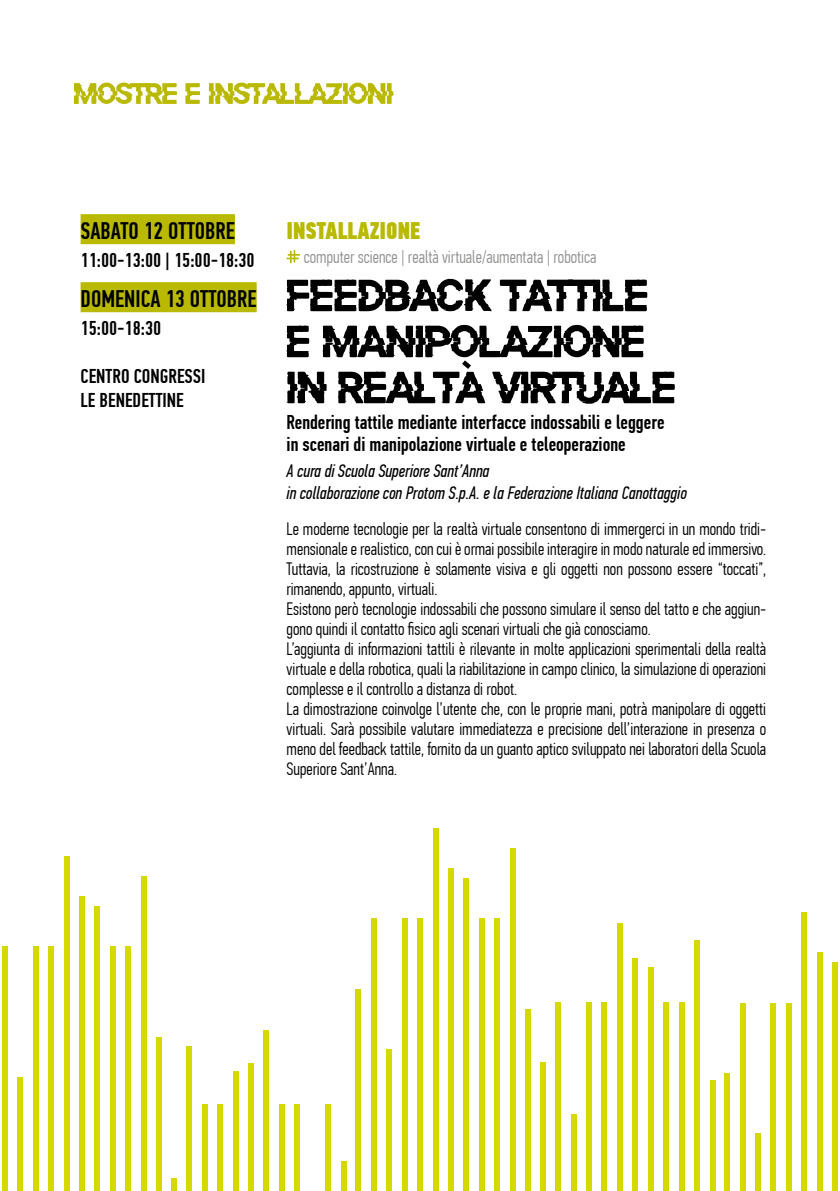
<style>
.page{position:relative;width:840px;height:1191px;background:#fff}
.page>*{position:absolute;margin:0;border:0;box-sizing:border-box;transform-origin:0 0}
.t1{font:500 24px "PF Din Text Comp Pro";color:#000}
.t2{font:24px "PF Din Text Comp Pro X Black";color:#b8b900}
.t3{font:500 20px/24px "PF Din Text Comp Pro";color:#000}
.t4{font:300 18px/20px "PF Din Text Comp Pro";color:#000}
.t5{font:italic 18px/22px "PF Din Text Comp Pro";color:#000}
.t6{font:300 18px "PF Din Text Comp Pro";color:#929291}
</style>
<div class="page">
<div style="left:2px;top:947px;width:6px;height:244px;background:#d6d900"></div>
<div style="left:17px;top:1077px;width:6px;height:114px;background:#d6d900"></div>
<div style="left:33px;top:947px;width:6px;height:244px;background:#d6d900"></div>
<div style="left:48px;top:947px;width:6px;height:244px;background:#d6d900"></div>
<div style="left:64px;top:856px;width:5px;height:335px;background:#d6d900"></div>
<div style="left:79px;top:896px;width:6px;height:295px;background:#d6d900"></div>
<div style="left:94px;top:906px;width:6px;height:285px;background:#d6d900"></div>
<div style="left:110px;top:947px;width:6px;height:244px;background:#d6d900"></div>
<div style="left:125px;top:947px;width:6px;height:244px;background:#d6d900"></div>
<div style="left:141px;top:876px;width:6px;height:315px;background:#d6d900"></div>
<div style="left:156px;top:1037px;width:6px;height:154px;background:#d6d900"></div>
<div style="left:340px;top:1161px;width:6px;height:30px;background:#d6d900"></div>
<div style="left:325px;top:1104px;width:6px;height:87px;background:#d6d900"></div>
<div style="left:294px;top:1104px;width:6px;height:87px;background:#d6d900"></div>
<div style="left:279px;top:1104px;width:5px;height:87px;background:#d6d900"></div>
<div style="left:263px;top:1030px;width:6px;height:161px;background:#d6d900"></div>
<div style="left:248px;top:1063px;width:6px;height:128px;background:#d6d900"></div>
<div style="left:232px;top:1071px;width:6px;height:120px;background:#d6d900"></div>
<div style="left:217px;top:1104px;width:6px;height:87px;background:#d6d900"></div>
<div style="left:201px;top:1104px;width:6px;height:87px;background:#d6d900"></div>
<div style="left:186px;top:1046px;width:6px;height:145px;background:#d6d900"></div>
<div style="left:171px;top:1178px;width:5px;height:13px;background:#d6d900"></div>
<div style="left:355px;top:989px;width:6px;height:202px;background:#d6d900"></div>
<div style="left:370px;top:919px;width:6px;height:272px;background:#d6d900"></div>
<div style="left:386px;top:1049px;width:6px;height:142px;background:#d6d900"></div>
<div style="left:401px;top:919px;width:6px;height:272px;background:#d6d900"></div>
<div style="left:417px;top:919px;width:6px;height:272px;background:#d6d900"></div>
<div style="left:432px;top:828px;width:6px;height:363px;background:#d6d900"></div>
<div style="left:448px;top:868px;width:5px;height:323px;background:#d6d900"></div>
<div style="left:463px;top:878px;width:6px;height:313px;background:#d6d900"></div>
<div style="left:478px;top:919px;width:6px;height:272px;background:#d6d900"></div>
<div style="left:494px;top:919px;width:6px;height:272px;background:#d6d900"></div>
<div style="left:509px;top:848px;width:6px;height:343px;background:#d6d900"></div>
<div style="left:525px;top:1009px;width:6px;height:182px;background:#d6d900"></div>
<div style="left:539px;top:1062px;width:6px;height:129px;background:#d6d900"></div>
<div style="left:555px;top:1002px;width:5px;height:189px;background:#d6d900"></div>
<div style="left:570px;top:1114px;width:6px;height:77px;background:#d6d900"></div>
<div style="left:585px;top:1002px;width:6px;height:189px;background:#d6d900"></div>
<div style="left:601px;top:1002px;width:6px;height:189px;background:#d6d900"></div>
<div style="left:616px;top:923px;width:6px;height:268px;background:#d6d900"></div>
<div style="left:632px;top:958px;width:6px;height:233px;background:#d6d900"></div>
<div style="left:647px;top:967px;width:6px;height:224px;background:#d6d900"></div>
<div style="left:663px;top:1002px;width:5px;height:189px;background:#d6d900"></div>
<div style="left:678px;top:1002px;width:6px;height:189px;background:#d6d900"></div>
<div style="left:693px;top:941px;width:6px;height:250px;background:#d6d900"></div>
<div style="left:709px;top:1080px;width:6px;height:111px;background:#d6d900"></div>
<div style="left:723px;top:1073px;width:6px;height:118px;background:#d6d900"></div>
<div style="left:739px;top:1003px;width:6px;height:188px;background:#d6d900"></div>
<div style="left:754px;top:1133px;width:6px;height:58px;background:#d6d900"></div>
<div style="left:770px;top:1003px;width:6px;height:188px;background:#d6d900"></div>
<div style="left:785px;top:1003px;width:6px;height:188px;background:#d6d900"></div>
<div style="left:800px;top:912px;width:6px;height:279px;background:#d6d900"></div>
<div style="left:816px;top:952px;width:6px;height:239px;background:#d6d900"></div>
<div style="left:831px;top:962px;width:6px;height:229px;background:#d6d900"></div>
<div style="left:81px;top:214px;width:154px;height:30px;background:#b8b900"></div>
<div style="left:81px;top:282px;width:175px;height:30px;background:#b8b900"></div>
<svg style="left:286px;top:250px;width:14px;height:13px"></svg>
<svg style="left:286px;top:279px;width:361px;height:32px"></svg>
<svg style="left:286px;top:325px;width:388px;height:79px"></svg>
<svg style="left:74px;top:83px;width:319px;height:21px"></svg>
<h1 class="t1" style="left:81px;top:217px;width:156px">SABATO 12 OTTOBRE</h1>
<p class="t3" style="left:81px;top:249px;width:175px">11:00-13:00 | 15:00-18:30</p>
<h1 class="t1" style="left:81px;top:285px;width:177px">DOMENICA 13 OTTOBRE</h1>
<p class="t3" style="left:81px;top:317px;width:82px">15:00-18:30</p>
<p class="t3" style="left:81px;top:365px;width:126px">CENTRO CONGRESSI<br>LE BENEDETTINE</p>
<h1 class="t2" style="left:286px;top:216px;width:135px">INSTALLAZIONE</h1>
<p class="t6" style="left:303px;top:247px;width:294px">computer science | realtà virtuale/aumentata | robotica</p>
<p class="t3" style="left:286px;top:412px;width:379px;line-height:22px">Rendering tattile mediante interfacce indossabili e leggere in scenari di manipolazione virtuale e teleoperazione</p>
<p class="t5" style="left:286px;top:460px;width:401px">A cura di Scuola Superiore Sant’Anna<br>in collaborazione con Protom S.p.A. e la Federazione Italiana Canottaggio</p>
<p class="t4" style="left:286px;top:519px;width:481px">Le moderne tecnologie per la realtà virtuale consentono di immergerci in un mondo tridi&shy;mensionale e realistico, con cui è ormai possibile interagire in modo naturale ed immersivo.<br>Tuttavia, la ricostruzione è solamente visiva e gli oggetti non possono essere “toccati”, rimanendo, appunto, virtuali.<br>Esistono però tecnologie indossabili che possono simulare il senso del tatto e che aggiun&shy;gono quindi il contatto fisico agli scenari virtuali che già conosciamo.<br>L’aggiunta di informazioni tattili è rilevante in molte applicazioni sperimentali della realtà virtuale e della robotica, quali la riabilitazione in campo clinico, la simulazione di operazioni complesse e il controllo a distanza di robot.<br>La dimostrazione coinvolge l’utente che, con le proprie mani, potrà manipolare di oggetti virtuali. Sarà possibile valutare immediatezza e precisione dell’interazione in presenza o meno del feedback tattile, fornito da un guanto aptico sviluppato nei laboratori della Scuola Superiore Sant’Anna.</p>
</div>
